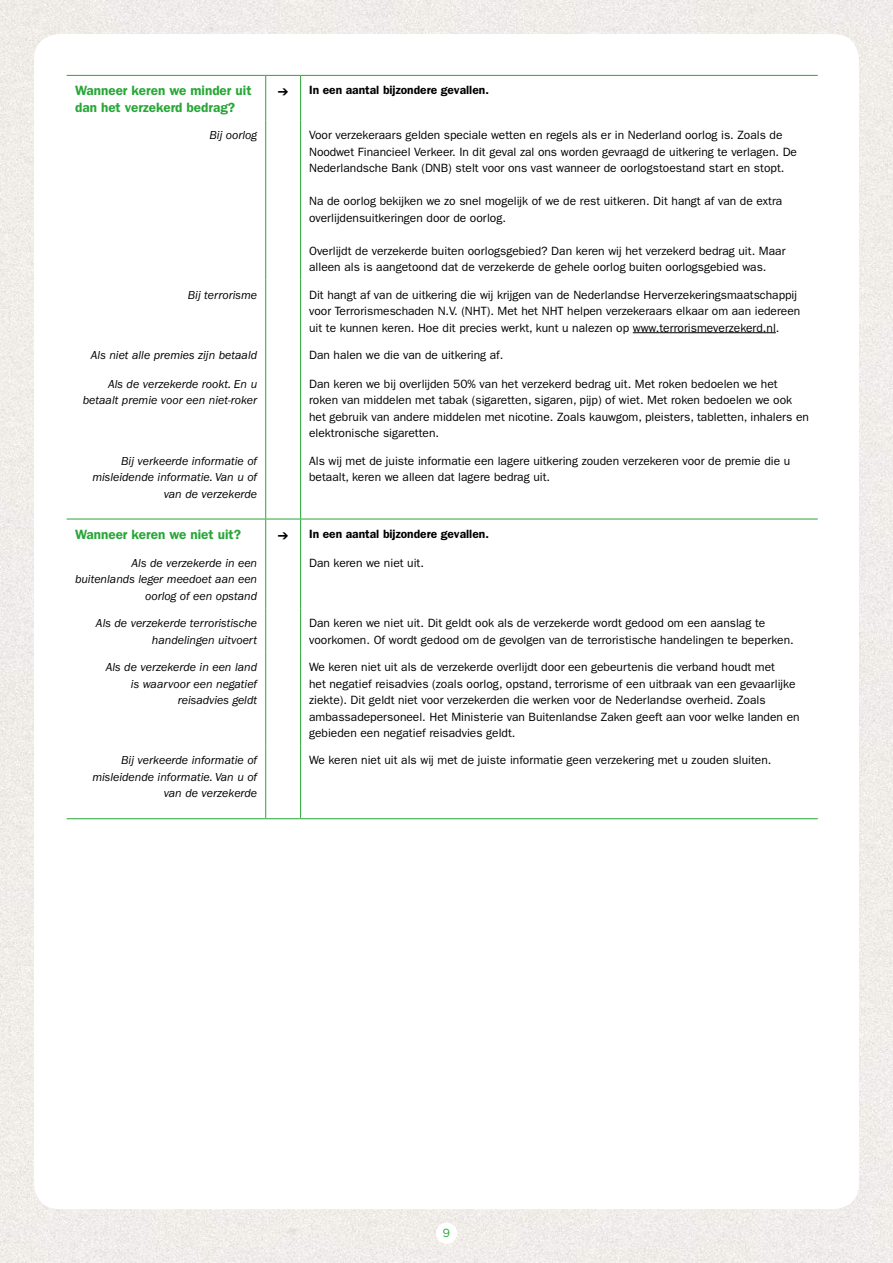
<style>
.page{position:relative;width:893px;height:1263px;background:#fff}
.page>*{position:absolute;margin:0;border:0;box-sizing:border-box;transform-origin:0 0}
.t1{font:600 13.5px/16.5px "ITC Franklin Gothic Std";color:#27a737}
.t2{font:12px/16.5px "ITC Franklin Gothic Std";color:#000}
.t3{font:italic 12px/16.5px "ITC Franklin Gothic Std";color:#000;text-align:right}
.t4{font:600 12px "ITC Franklin Gothic Std";color:#000}
.t5{font:12px "ITC Franklin Gothic Std";color:#27a737}
</style>
<div class="page">
<img style="left:0;top:0;width:893px;height:1263px">
<div style="left:34px;top:34px;width:825px;height:1175px;background:#fff;border-radius:26px"></div>
<div style="left:436px;top:1222px;width:21px;height:22px;background:#fff;border-radius:50%"></div>
<hr style="left:67px;top:75px;width:199px;height:1px;background:#27a737">
<hr style="left:266px;top:75px;width:35px;height:1px;background:#27a737">
<hr style="left:265px;top:76px;width:1px;height:44px;background:#27a737">
<hr style="left:301px;top:75px;width:517px;height:1px;background:#27a737">
<hr style="left:300px;top:76px;width:1px;height:44px;background:#27a737">
<hr style="left:265px;top:120px;width:1px;height:160px;background:#27a737">
<hr style="left:300px;top:120px;width:1px;height:160px;background:#27a737">
<hr style="left:265px;top:280px;width:1px;height:60px;background:#27a737">
<hr style="left:300px;top:280px;width:1px;height:60px;background:#27a737">
<svg style="left:265px;top:340px;width:1px;height:29px"></svg>
<svg style="left:300px;top:340px;width:1px;height:29px"></svg>
<hr style="left:265px;top:369px;width:1px;height:77px;background:#27a737">
<hr style="left:300px;top:369px;width:1px;height:77px;background:#27a737">
<hr style="left:265px;top:446px;width:1px;height:73px;background:#27a737">
<hr style="left:300px;top:446px;width:1px;height:73px;background:#27a737">
<hr style="left:67px;top:519px;width:199px;height:1px;background:#27a737">
<hr style="left:266px;top:519px;width:35px;height:1px;background:#27a737">
<svg style="left:265px;top:519px;width:1px;height:29px"></svg>
<hr style="left:301px;top:519px;width:517px;height:1px;background:#27a737">
<svg style="left:300px;top:519px;width:1px;height:29px"></svg>
<hr style="left:265px;top:548px;width:1px;height:60px;background:#27a737">
<hr style="left:300px;top:548px;width:1px;height:60px;background:#27a737">
<hr style="left:265px;top:608px;width:1px;height:44px;background:#27a737">
<hr style="left:300px;top:608px;width:1px;height:44px;background:#27a737">
<hr style="left:265px;top:652px;width:1px;height:94px;background:#27a737">
<hr style="left:300px;top:652px;width:1px;height:94px;background:#27a737">
<hr style="left:265px;top:746px;width:1px;height:72px;background:#27a737">
<hr style="left:300px;top:746px;width:1px;height:72px;background:#27a737">
<hr style="left:67px;top:818px;width:199px;height:1px;background:#27a737">
<hr style="left:266px;top:818px;width:35px;height:1px;background:#27a737">
<hr style="left:301px;top:818px;width:517px;height:1px;background:#27a737">
<hr style="left:633px;top:332px;width:143px;height:1px;background:#000">
<p class="t1" style="left:75px;top:82px;width:178px">Wanneer keren we minder uit dan het verzekerd bedrag?</p>
<p class="t4" style="left:278px;top:83px;width:213px">➔ In een aantal bijzondere gevallen.</p>
<p class="t3" style="left:210px;top:127px;width:49px">Bij oorlog</p>
<p class="t2" style="left:309px;top:127px;width:489px">Voor verzekeraars gelden speciale wetten en regels als er in Nederland oorlog is. Zoals de<br>Noodwet Financieel Verkeer. In dit geval zal ons worden gevraagd de uitkering te verlagen. De<br>Nederlandsche Bank (DNB) stelt voor ons vast wanneer de oorlogstoestand start en stopt.</p>
<p class="t2" style="left:309px;top:193px;width:475px">Na de oorlog bekijken we zo snel mogelijk of we de rest uitkeren. Dit hangt af van de extra overlijdensuitkeringen door de oorlog.</p>
<p class="t2" style="left:309px;top:242px;width:478px">Overlijdt de verzekerde buiten oorlogsgebied? Dan keren wij het verzekerd bedrag uit. Maar alleen als is aangetoond dat de verzekerde de gehele oorlog buiten oorlogsgebied was.</p>
<p class="t3" style="left:188px;top:286px;width:71px">Bij terrorisme</p>
<p class="t2" style="left:309px;top:286px;width:493px">Dit hangt af van de uitkering die wij krijgen van de Nederlandse Herverzekeringsmaatschappij voor Terrorismeschaden N.V. (NHT). Met het NHT helpen verzekeraars elkaar om aan iedereen uit te kunnen keren. Hoe dit precies werkt, kunt u nalezen op www.terrorismeverzekerd.nl.</p>
<p class="t3" style="left:91px;top:347px;width:168px">Als niet alle premies zijn betaald</p>
<p class="t2" style="left:309px;top:347px;width:196px">Dan halen we die van de uitkering af.</p>
<p class="t3" style="left:83px;top:376px;width:176px">Als de verzekerde rookt. En u betaalt premie voor een niet-roker</p>
<p class="t2" style="left:309px;top:376px;width:501px">Dan keren we bij overlijden 50% van het verzekerd bedrag uit. Met roken bedoelen we het roken van middelen met tabak (sigaretten, sigaren, pijp) of wiet. Met roken bedoelen we ook het gebruik van andere middelen met nicotine. Zoals kauwgom, pleisters, tabletten, inhalers en elektronische sigaretten.</p>
<p class="t3" style="left:92px;top:453px;width:166px">Bij verkeerde informatie of misleidende informatie. Van u of van de verzekerde</p>
<p class="t2" style="left:309px;top:452px;width:483px">Als wij met de juiste informatie een lagere uitkering zouden verzekeren voor de premie die u betaalt, keren we alleen dat lagere bedrag uit.</p>
<p class="t1" style="left:75px;top:526px;width:167px">Wanneer keren we niet uit?</p>
<p class="t4" style="left:278px;top:527px;width:213px">➔ In een aantal bijzondere gevallen.</p>
<p class="t3" style="left:75px;top:555px;width:184px">Als de verzekerde in een buitenlands leger meedoet aan een oorlog of een opstand</p>
<p class="t2" style="left:309px;top:555px;width:116px">Dan keren we niet uit.</p>
<p class="t3" style="left:96px;top:615px;width:163px">Als de verzekerde terroristische handelingen uitvoert</p>
<p class="t2" style="left:309px;top:615px;width:486px">Dan keren we niet uit. Dit geldt ook als de verzekerde wordt gedood om een aanslag te voorkomen. Of wordt gedood om de gevolgen van de terroristische handelingen te beperken.</p>
<p class="t3" style="left:106px;top:659px;width:153px">Als de verzekerde in een land is waarvoor een negatief reisadvies geldt</p>
<p class="t2" style="left:309px;top:659px;width:492px">We keren niet uit als de verzekerde overlijdt door een gebeurtenis die verband houdt met<br>het negatief reisadvies (zoals oorlog, opstand, terrorisme of een uitbraak van een gevaarlijke ziekte). Dit geldt niet voor verzekerden die werken voor de Nederlandse overheid. Zoals ambassadepersoneel. Het Ministerie van Buitenlandse Zaken geeft aan voor welke landen en gebieden een negatief reisadvies geldt.</p>
<p class="t3" style="left:92px;top:752px;width:166px">Bij verkeerde informatie of misleidende informatie. Van u of van de verzekerde</p>
<p class="t2" style="left:309px;top:752px;width:464px">We keren niet uit als wij met de juiste informatie geen verzekering met u zouden sluiten.</p>
<p class="t5" style="left:443px;top:1226px;width:9px">9</p>
</div>
